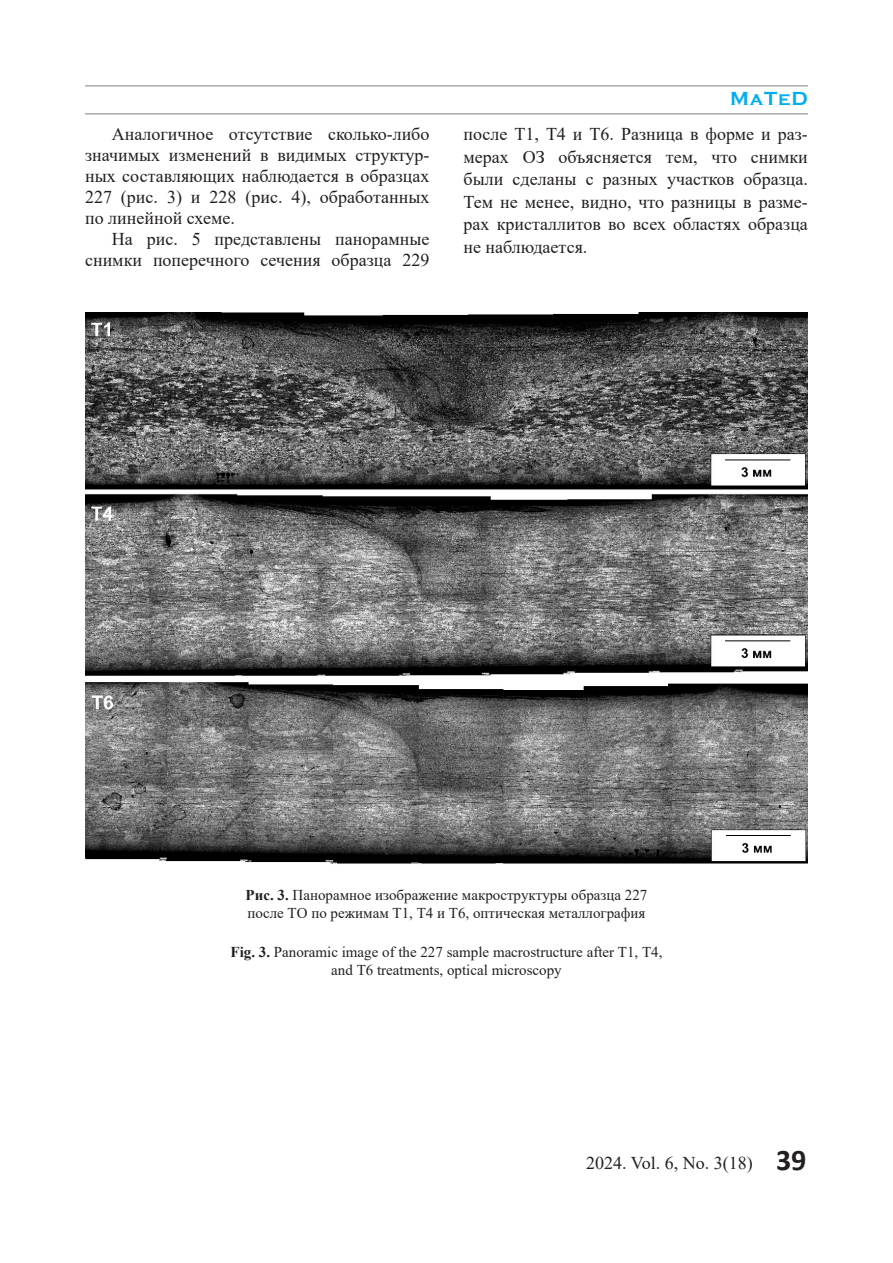
<style>
.page{position:relative;width:893px;height:1263px;background:#fff}
.page>*{position:absolute;margin:0;border:0;box-sizing:border-box;transform-origin:0 0}
.t1{font:700 19.5px "Copperplate Gothic";letter-spacing:.04em;color:#00aeef}
.t2{font:18px/21px "Times New Roman";color:#231f20;text-align:justify}
.t3{font:15px/18px "Times New Roman";color:#231f20}
.s1{font-weight:700}
.s2{font-family:"Calibri";font-weight:700;font-size:30px}
</style>
<div class="page">
<hr style="left:85px;top:113px;width:723px;height:2px;background:#a8a9ad">
<hr style="left:85px;top:85px;width:723px;height:2px;background:#a8a9ad">
<img style="left:85px;top:313px;width:723px;height:551px">
<p class="t2" style="left:85px;top:123px;width:346px;text-indent:27px">Аналогичное отсутствие сколько-либо значимых изменений в видимых структур&shy;ных составляющих наблюдается в образцах 227 (рис. 3) и 228 (рис. 4), обработанных по линейной схеме.</p>
<p class="t2" style="left:85px;top:228px;width:346px;text-align:right">На рис. 5 представлены панорамные снимки поперечного сечения образца 229</p>
<p class="t1" style="left:730px;top:88px;width:79px">MaTeD</p>
<p class="t2" style="left:463px;top:122px;width:346px;line-height:22.5px">после Т1, Т4 и Т6. Разница в форме и раз&shy;мерах ОЗ объясняется тем, что снимки были сделаны с разных участков образца.<br>Тем не менее, видно, что разницы в разме&shy;рах кристаллитов во всех областях образца не наблюдается.</p>
<p class="t3" style="left:246px;top:885px;width:403px"><span class="s1">Рис. 3.</span> Панорамное изображение макроструктуры образца 227 после ТО по режимам Т1, Т4 и Т6, оптическая металлография</p>
<p class="t3" style="left:230px;top:943px;width:433px;text-align:center"><span class="s1">Fig. 3.</span> Panoramic image of the 227 sample macrostructure after Т1, Т4, and Т6 treatments, optical microscopy</p>
<p class="t2" style="left:586px;top:1152px;width:222px">2024. Vol. 6, No. 3(18) <span class="s2">39</span></p>
</div>
